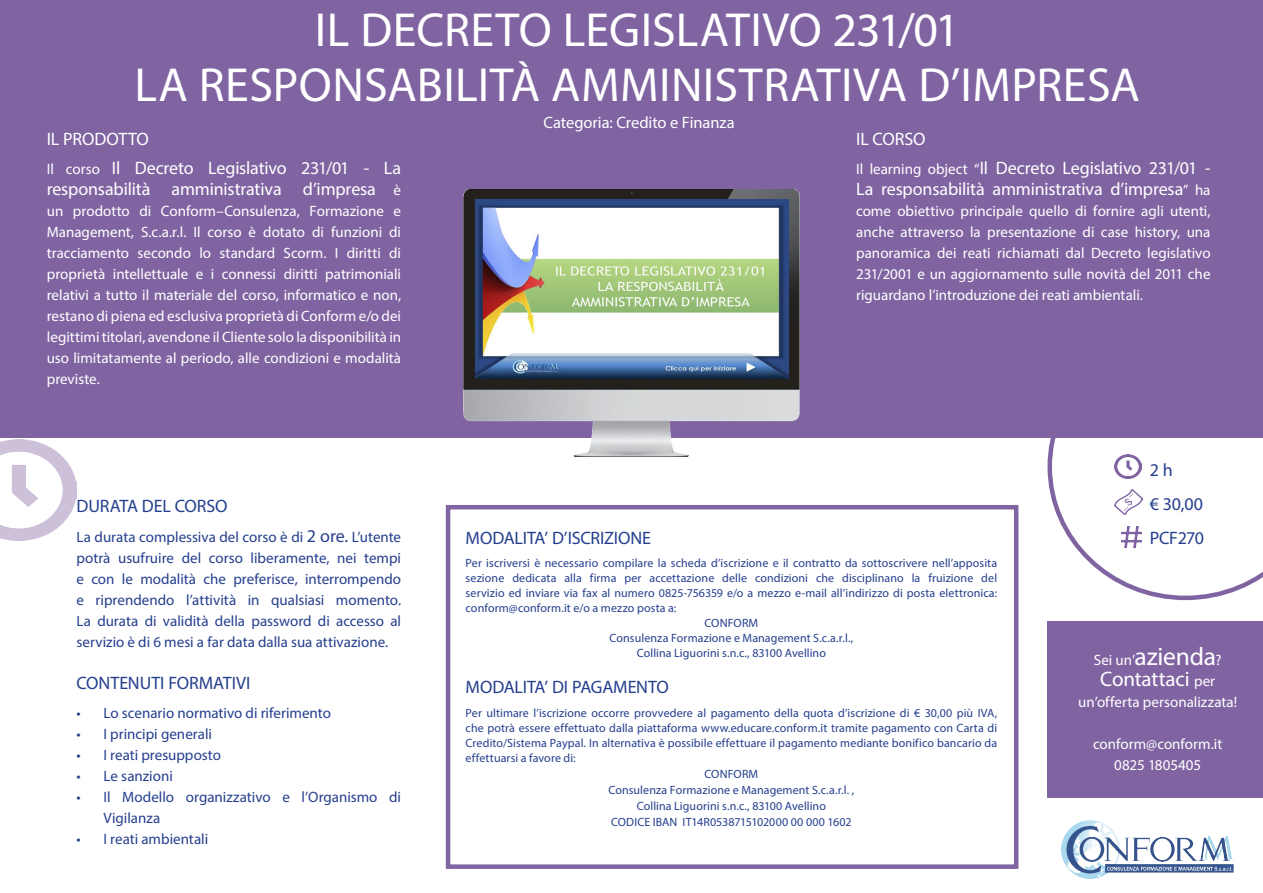
<style>
.page{position:relative;width:1263px;height:893px;background:#fff}
.page>*{position:absolute;margin:0;border:0;box-sizing:border-box;transform-origin:0 0}
.t1{font:48px "Myriad Pro";letter-spacing:.005em;color:#fff}
.t2{font:21px "Myriad Pro";letter-spacing:-.01em;color:#fff}
.t3{font:18px/21px "Myriad Pro";letter-spacing:-.01em;color:#fff}
.t4{font:18px "Myriad Pro";letter-spacing:-.01em;color:#253f8e}
.t5{font:16.5px "Myriad Pro";letter-spacing:-.005em;color:#fff}
.t6{font:15px/21px "Myriad Pro";color:#fff;text-align:justify}
.t7{font:15px/21px "Myriad Pro";color:#253f8e;text-align:justify}
.t8{font:12px/15px "Myriad Pro";letter-spacing:.01em;color:#253f8e;text-align:justify}
.s1{font-size:15px}
.s2{font-size:18px}
.s3{font-size:25.5px}
</style>
<div class="page">
<div style="left:0;top:0;width:1263px;height:437px;background:#8064a2"></div>
<img style="left:463px;top:189px;width:337px;height:267px">
<svg style="left:1047px;top:437px;width:216px;height:163px"></svg>
<div style="left:446px;top:505px;width:572px;height:364px;border:4px solid #8064a2"></div>
<img style="left:0;top:439px;width:76px;height:101px">
<div style="left:1047px;top:621px;width:216px;height:177px;background:#8064a2"></div>
<img style="left:1121px;top:527px;width:20px;height:20px">
<img style="left:1114px;top:454px;width:27px;height:24px">
<img style="left:1114px;top:490px;width:29px;height:25px">
<img style="left:475px;top:199px;width:313px;height:179px">
<img style="left:1061px;top:820px;width:172px;height:59px">
<p class="t1" style="left:315px;top:0;width:646px">IL DECRETO LEGISLATIVO 231/01</p>
<p class="t1" style="left:134px;top:56px;width:1007px">LA RESPONSABILITÀ AMMINISTRATIVA D’IMPRESA</p>
<p class="t3" style="left:47px;top:128px;width:104px">IL PRODOTTO</p>
<p class="t3" style="left:47px;top:158px;width:356px"><span class="s1">Il corso</span> Il Decreto Legislativo 231/01 - La responsabilità amministrativa d’impresa <span class="s1">è</span></p>
<p class="t6" style="left:47px;top:201px;width:356px">un prodotto di Conform–Consulenza, Formazione e Management, S.c.a.r.l. Il corso è dotato di funzioni di tracciamento secondo lo standard Scorm. I diritti di proprietà intellettuale e i connessi diritti patrimoniali relativi a tutto il materiale del corso, informatico e non, restano di piena ed esclusiva proprietà di Conform e/o dei legittimi titolari, avendone il Cliente solo la disponibilità in uso limitatamente al periodo, alle condizioni e modalità previste.</p>
<p class="t5" style="left:543px;top:112px;width:193px">Categoria: Credito e Finanza</p>
<p class="t3" style="left:856px;top:128px;width:71px">IL CORSO</p>
<p class="t3" style="left:856px;top:158px;width:356px"><span class="s1">Il learning object “</span>Il Decreto Legislativo 231/01 -<br>La responsabilità amministrativa d’impresa<span class="s1">” ha</span></p>
<p class="t6" style="left:856px;top:201px;width:356px">come obiettivo principale quello di fornire agli utenti, anche attraverso la presentazione di case history, una panoramica dei reati richiamati dal Decreto legislativo 231/2001 e un aggiornamento sulle novità del 2011 che riguardano l’introduzione dei reati ambientali.</p>
<p class="t4" style="left:77px;top:495px;width:153px">DURATA DEL CORSO</p>
<p class="t7" style="left:77px;top:526px;width:326px">La durata complessiva del corso è di <span class="s2">2 ore.</span> L’utente potrà usufruire del corso liberamente, nei tempi e con le modalità che preferisce, interrompendo e riprendendo l’attività in qualsiasi momento.<br>La durata di validità della password di accesso al servizio è di 6 mesi a far data dalla sua attivazione.</p>
<p class="t4" style="left:77px;top:672px;width:175px">CONTENUTI FORMATIVI</p>
<p class="t7" style="left:77px;top:703px;width:256px">• Lo scenario normativo di riferimento</p>
<p class="t7" style="left:77px;top:724px;width:137px">• I principi generali</p>
<p class="t7" style="left:77px;top:745px;width:146px">• I reati presupposto</p>
<p class="t7" style="left:77px;top:766px;width:98px">• Le sanzioni</p>
<p class="t7" style="left:104px;top:787px;width:299px;text-indent:-27px">• Il Modello organizzativo e l’Organismo di<br>Vigilanza</p>
<p class="t7" style="left:77px;top:829px;width:133px">• I reati ambientali</p>
<p class="t4" style="left:466px;top:526px;width:187px">MODALITA’ D’ISCRIZIONE</p>
<p class="t8" style="left:466px;top:555px;width:533px">Per iscriversi è necessario compilare la scheda d’iscrizione e il contratto da sottoscrivere nell’apposita sezione dedicata alla firma per accettazione delle condizioni che disciplinano la fruizione del servizio ed inviare via fax al numero 0825-756359 e/o a mezzo e-mail all’indirizzo di posta elettronica:</p>
<p class="t8" style="left:466px;top:600px;width:212px">conform@conform.it e/o a mezzo posta a:</p>
<p class="t8" style="left:704px;top:615px;width:55px">CONFORM</p>
<p class="t8" style="left:610px;top:630px;width:245px">Consulenza Formazione e Management S.c.a.r.l.,</p>
<p class="t8" style="left:637px;top:645px;width:191px">Collina Liguorini s.n.c., 83100 Avellino</p>
<p class="t4" style="left:466px;top:676px;width:205px">MODALITA’ DI PAGAMENTO</p>
<p class="t8" style="left:466px;top:705px;width:533px">Per ultimare l’iscrizione occorre provvedere al pagamento della quota d’iscrizione di € 30,00 più IVA, che potrà essere effettuato dalla piattaforma www.educare.conform.it tramite pagamento con Carta di Credito/Sistema Paypal. In alternativa è possibile effettuare il pagamento mediante bonifico bancario da effettuarsi a favore di:</p>
<p class="t8" style="left:704px;top:766px;width:55px">CONFORM</p>
<p class="t8" style="left:608px;top:782px;width:247px">Consulenza Formazione e Management S.c.a.r.l. ,</p>
<p class="t8" style="left:637px;top:798px;width:191px">Collina Liguorini s.n.c., 83100 Avellino</p>
<p class="t8" style="left:611px;top:814px;width:242px">CODICE IBAN IT14R0538715102000 00 000 1602</p>
<p class="t4" style="left:1150px;top:459px;width:25px">2 h</p>
<p class="t4" style="left:1150px;top:493px;width:55px">€ 30,00</p>
<p class="t4" style="left:1150px;top:526px;width:56px">PCF270</p>
<p class="t6" style="left:1094px;top:649px;width:129px">Sei un’<span class="s3">azienda</span>?</p>
<p class="t2" style="left:1100px;top:666px;width:116px">Contattaci <span class="s1">per</span></p>
<p class="t6" style="left:1078px;top:691px;width:161px">un’offerta personalizzata!</p>
<p class="t6" style="left:1093px;top:733px;width:131px">conform@conform.it</p>
<p class="t6" style="left:1114px;top:754px;width:88px">0825 1805405</p>
</div>
